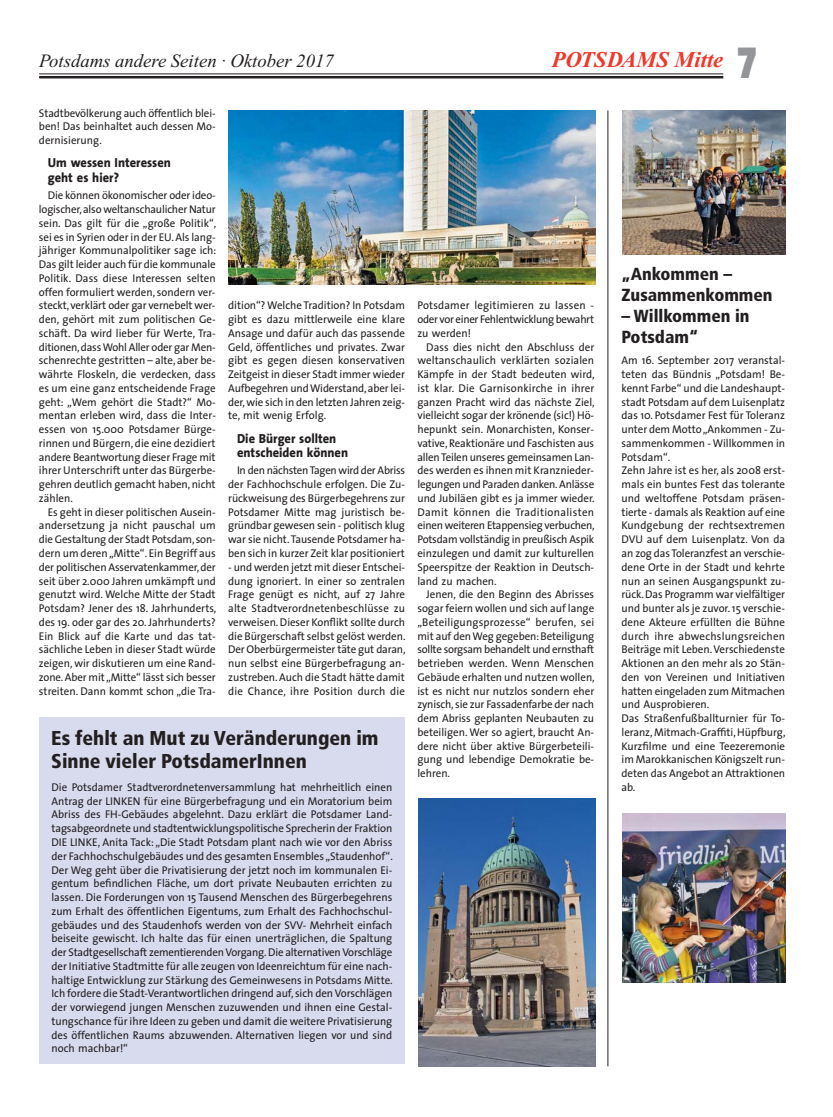
<style>
.page{position:relative;width:833px;height:1117px;background:#fff}
.page>*{position:absolute;margin:0;border:0;box-sizing:border-box;transform-origin:0 0}
.t1{font:italic 700 22.5px "Times New Roman";color:#ef3829}
.t2{font:900 condensed 20px/22.5px "Frutiger";color:#231f20}
.t3{font:italic 18.75px "Times New Roman";color:#231f20}
.t4{font:900 condensed 17.5px/21px "Frutiger";color:#231f20}
.t5{font:800 13.12px/14.4px "The Sans";color:#231f20;scale:.95 1}
.t6{font:11.25px/13.8px "The Sans";color:#231f20;text-align:justify}
.s1{font-family:"The Sans Black Expert";font-weight:400;font-style:normal;font-size:45px;color:#939598}
</style>
<div class="page">
<hr style="left:39px;top:73px;width:684px;height:1px;background:#231f20">
<hr style="left:39px;top:76px;width:684px;height:2px;background:#231f20">
<hr style="left:607px;top:110px;width:1px;height:956px;background:#231f20">
<div style="left:39px;top:717px;width:366px;height:347px;background:#d8daee"></div>
<img style="left:228px;top:110px;width:367px;height:174px">
<img style="left:418px;top:798px;width:177px;height:268px">
<img style="left:622px;top:110px;width:163px;height:144px">
<img style="left:623px;top:813px;width:162px;height:168px">
<h3 class="t3" style="left:39px;top:54px;width:296px">Potsdams andere Seiten · Oktober 2017</h3>
<h1 class="t1" style="left:551px;top:52px;width:207px">POTSDAMS Mitte <span class="s1">7</span></h1>
<p class="t6" style="left:39px;top:107px;width:178px">Stadtbevölkerung auch öffentlich blei&shy;ben! Das beinhaltet auch dessen Mo&shy;dernisierung.</p>
<p class="t5" style="left:48px;top:156px;width:131px">Um wessen Interessen geht es hier?</p>
<p class="t6" style="left:39px;top:190px;width:179px;text-indent:9px">Die können ökonomischer oder ideo&shy;logischer, also weltanschaulicher Natur sein. Das gilt für die „große Politik“, sei es in Syrien oder in der EU. Als lang&shy;jähriger Kommunalpolitiker sage ich:<br>Das gilt leider auch für die kommunale Politik. Dass diese Interessen selten offen formuliert werden, sondern ver&shy;steckt, verklärt oder gar vernebelt wer&shy;den, gehört mit zum politischen Ge&shy;schäft. Da wird lieber für Werte, Tra&shy;ditionen, dass Wohl Aller oder gar Men&shy;schenrechte gestritten – alte, aber be&shy;währte Floskeln, die verdecken, dass es um eine ganz entscheidende Frage geht: „Wem gehört die Stadt?“ Mo&shy;mentan erleben wird, dass die Inter&shy;essen von 15.000 Potsdamer Bürge&shy;rinnen und Bürgern, die eine dezidiert andere Beantwortung dieser Frage mit ihrer Unterschrift unter das Bürgerbe&shy;gehren deutlich gemacht haben, nicht zählen.</p>
<p class="t6" style="left:39px;top:506px;width:179px;text-indent:9px">Es geht in dieser politischen Ausein&shy;andersetzung ja nicht pauschal um die Gestaltung der Stadt Potsdam, son&shy;dern um deren „Mitte“. Ein Begriff aus der politischen Asservatenkammer, der seit über 2.000 Jahren umkämpft und genutzt wird. Welche Mitte der Stadt Potsdam? Jener des 18. Jahrhunderts, des 19. oder gar des 20. Jahrhunderts?<br>Ein Blick auf die Karte und das tat&shy;sächliche Leben in dieser Stadt würde zeigen, wir diskutieren um eine Rand&shy;zone. Aber mit „Mitte“ lässt sich besser streiten. Dann kommt schon „die Tra-</p>
<p class="t6" style="left:228px;top:300px;width:178px">dition“? Welche Tradition? In Potsdam gibt es dazu mittlerweile eine klare Ansage und dafür auch das passende Geld, öffentliches und privates. Zwar gibt es gegen diesen konservativen Zeitgeist in dieser Stadt immer wieder Aufbegehren und Widerstand, aber lei&shy;der, wie sich in den letzten Jahren zeig&shy;te, mit wenig Erfolg.</p>
<p class="t5" style="left:237px;top:431px;width:118px">Die Bürger sollten entscheiden können</p>
<p class="t6" style="left:228px;top:465px;width:178px;text-indent:9px">In den nächsten Tagen wird der Abriss der Fachhochschule erfolgen. Die Zu&shy;rückweisung des Bürgerbegehrens zur Potsdamer Mitte mag juristisch be&shy;gründbar gewesen sein - politisch klug war sie nicht. Tausende Potsdamer ha&shy;ben sich in kurzer Zeit klar positioniert</p>
<p class="t6" style="left:228px;top:561px;width:179px">- und werden jetzt mit dieser Entschei&shy;dung ignoriert. In einer so zentralen Frage genügt es nicht, auf 27 Jahre alte Stadtverordnetenbeschlüsse zu verweisen. Dieser Konflikt sollte durch die Bürgerschaft selbst gelöst werden.<br>Der Oberbürgermeister täte gut daran, nun selbst eine Bürgerbefragung an&shy;zustreben. Auch die Stadt hätte damit die Chance, ihre Position durch die</p>
<h2 class="t2" style="left:51px;top:728px;width:329px">Es fehlt an Mut zu Veränderungen im<br>Sinne vieler PotsdamerInnen</h2>
<p class="t6" style="left:417px;top:300px;width:178px">Potsdamer legitimieren zu lassen - oder vor einer Fehlentwicklung bewahrt zu werden!</p>
<p class="t6" style="left:417px;top:341px;width:179px;text-indent:9px">Dass dies nicht den Abschluss der weltanschaulich verklärten sozialen Kämpfe in der Stadt bedeuten wird, ist klar. Die Garnisonkirche in ihrer ganzen Pracht wird das nächste Ziel, vielleicht sogar der krönende (sic!) Hö&shy;hepunkt sein. Monarchisten, Konser&shy;vative, Reaktionäre und Faschisten aus allen Teilen unseres gemeinsamen Lan&shy;des werden es ihnen mit Kranznieder&shy;legungen und Paraden danken. Anlässe und Jubiläen gibt es ja immer wieder.<br>Damit können die Traditionalisten einen weiteren Etappensieg verbuchen, Potsdam vollständig in preußisch Aspik einzulegen und damit zur kulturellen Speerspitze der Reaktion in Deutsch&shy;land zu machen.</p>
<p class="t6" style="left:417px;top:588px;width:179px;text-indent:9px">Jenen, die den Beginn des Abrisses sogar feiern wollen und sich auf lange „Beteiligungsprozesse“ berufen, sei mit auf den Weg gegeben: Beteiligung sollte sorgsam behandelt und ernsthaft betrieben werden. Wenn Menschen Gebäude erhalten und nutzen wollen, ist es nicht nur nutzlos sondern eher zynisch, sie zur Fassadenfarbe der nach dem Abriss geplanten Neubauten zu beteiligen. Wer so agiert, braucht An&shy;dere nicht über aktive Bürgerbeteili&shy;gung und lebendige Demokratie be&shy;lehren.</p>
<h3 class="t4" style="left:621px;top:264px;width:153px">„Ankommen –<br>Zusammenkommen</h3>
<h3 class="t4" style="left:621px;top:306px;width:130px">– Willkommen in<br>Potsdam“</h3>
<p class="t6" style="left:621px;top:355px;width:166px;text-align:left">Am 16. September 2017 veranstal&shy;teten das Bündnis „Potsdam! Be&shy;kennt Farbe“ und die Landeshaupt&shy;stadt Potsdam auf dem Luisenplatz das 10. Potsdamer Fest für Toleranz unter dem Motto „Ankommen - Zu&shy;sammenkommen - Willkommen in<br>Potsdam“.<br>Zehn Jahre ist es her, als 2008 erst&shy;mals ein buntes Fest das tolerante und weltoffene Potsdam präsen&shy;tierte - damals als Reaktion auf eine<br>Kundgebung der rechtsextremen<br>DVU auf dem Luisenplatz. Von da an zog das Toleranzfest an verschie&shy;dene Orte in der Stadt und kehrte nun an seinen Ausgangspunkt zu&shy;rück. Das Programm war vielfältiger und bunter als je zuvor. 15 verschie&shy;dene Akteure erfüllten die Bühne durch ihre abwechslungsreichen<br>Beiträge mit Leben. Verschiedenste<br>Aktionen an den mehr als 20 Stän&shy;den von Vereinen und Initiativen hatten eingeladen zum Mitmachen und Ausprobieren.<br>Das Straßenfußballturnier für To&shy;leranz, Mitmach-Graffiti, Hüpfburg,<br>Kurzfilme und eine Teezeremonie im Marokkanischen Königszelt run&shy;deten das Angebot an Attraktionen</p>
<p class="t6" style="left:51px;top:781px;width:342px">Die Potsdamer Stadtverordnetenversammlung hat mehrheitlich einen</p>
<p class="t6" style="left:621px;top:781px;width:15px">ab.</p>
<p class="t6" style="left:51px;top:795px;width:343px">Antrag der LINKEN für eine Bürgerbefragung und ein Moratorium beim Abriss des FH-Gebäudes abgelehnt. Dazu erklärt die Potsdamer Land&shy;tagsabgeordnete und stadtentwicklungspolitische Sprecherin der Fraktion DIE LINKE, Anita Tack: „Die Stadt Potsdam plant nach wie vor den Abriss der Fachhochschulgebäudes und des gesamten Ensembles „Staudenhof“.<br>Der Weg geht über die Privatisierung der jetzt noch im kommunalen Ei&shy;gentum befindlichen Fläche, um dort private Neubauten errichten zu lassen. Die Forderungen von 15 Tausend Menschen des Bürgerbegehrens zum Erhalt des öffentlichen Eigentums, zum Erhalt des Fachhochschul&shy;gebäudes und des Staudenhofs werden von der SVV- Mehrheit einfach beiseite gewischt. Ich halte das für einen unerträglichen, die Spaltung der Stadtgesellschaft zementierenden Vorgang. Die alternativen Vorschläge der Initiative Stadtmitte für alle zeugen von Ideenreichtum für eine nach&shy;haltige Entwicklung zur Stärkung des Gemeinwesens in Potsdams Mitte.<br>Ich fordere die Stadt-Verantwortlichen dringend auf, sich den Vorschlägen der vorwiegend jungen Menschen zuzuwenden und ihnen eine Gestal&shy;tungschance für ihre Ideen zu geben und damit die weitere Privatisierung des öffentlichen Raums abzuwenden. Alternativen liegen vor und sind noch machbar!“</p>
</div>
